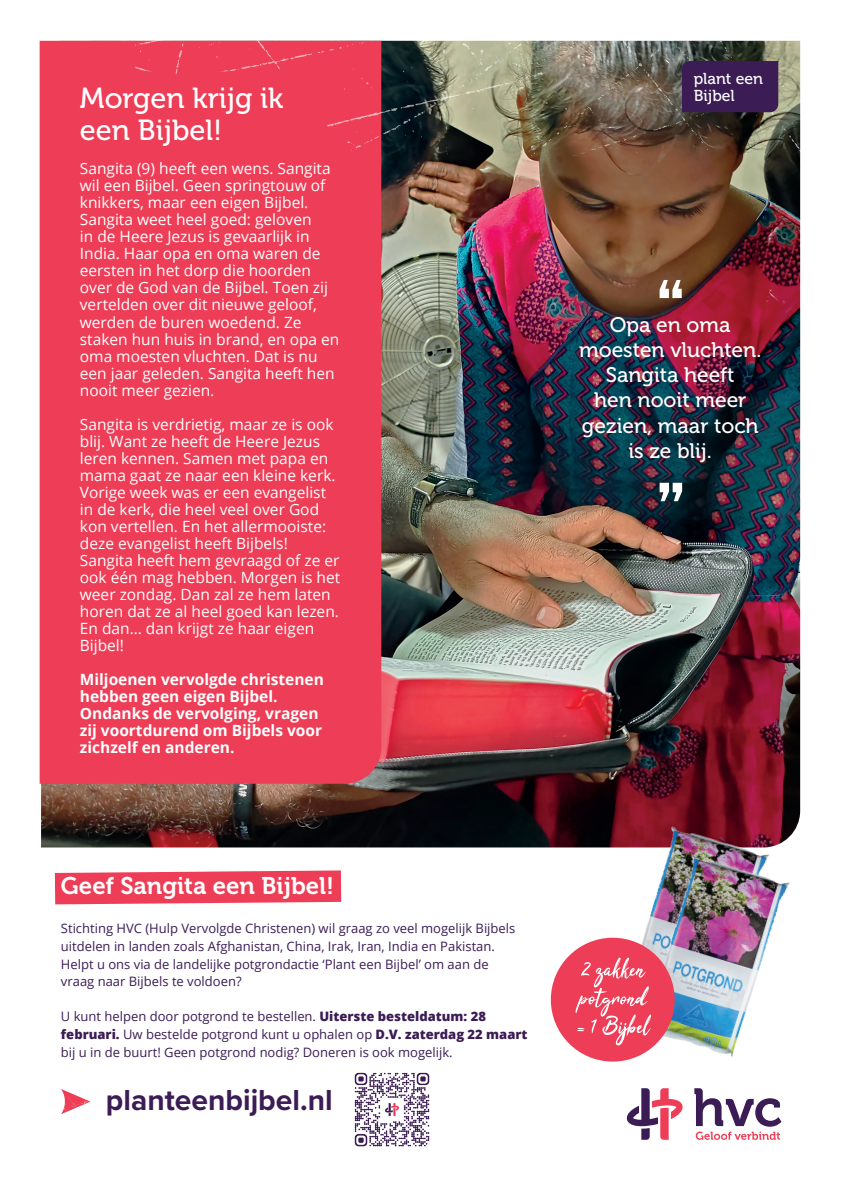
<style>
.page{position:relative;width:842px;height:1191px;background:#fff}
.page>*{position:absolute;margin:0;border:0;box-sizing:border-box;transform-origin:0 0}
.t1{font:700 30px "Proxima Nova";color:#3b1c54}
.t2{font:29px/32px "Museo 500";color:#fff}
.t3{font:24px "Museo 700";color:#fff}
.t4{font:21px/25.2px "Museo 500";color:#fff;text-align:center}
.t5{font:15.8px/16.8px "Museo 500";color:#fff}
.t6{font:15.5px/17px "Open Sans";color:#fff}
.t7{font:700 15.5px/17px "Open Sans";color:#fff}
.t8{font:13px/17.6px "Open Sans";color:#3b1c54}
.s1{font-weight:800}
</style>
<div class="page">
<img style="left:41px;top:156px;width:759px;height:691px">
<div style="left:40px;top:41px;width:341px;height:742px;background:#ee3d56"></div>
<img style="left:135px;top:40px;width:666px;height:116px">
<svg style="left:694px;top:1088px;width:87px;height:51px"></svg>
<svg style="left:626px;top:1088px;width:57px;height:51px"></svg>
<div style="left:682px;top:61px;width:96px;height:51px;background:#3b1c54"></div>
<svg style="left:55px;top:870px;width:286px;height:34px;background:#ef4b62"></svg>
<svg style="left:61px;top:1089px;width:29px;height:25px"></svg>
<img style="left:354px;top:1072px;width:76px;height:75px">
<svg style="left:660px;top:483px;width:22px;height:18px"></svg>
<svg style="left:660px;top:280px;width:22px;height:18px"></svg>
<img style="left:602px;top:809px;width:180px;height:39px">
<img style="left:623px;top:837px;width:177px;height:224px">
<div style="left:551px;top:937px;width:124px;height:124px;background:#ee3d56;border-radius:50%"></div>
<svg style="left:575px;top:957px;width:76px;height:88px"></svg>
<h2 class="t2" style="left:80px;top:83px;width:205px">Morgen krijg ik een Bijbel!</h2>
<p class="t6" style="left:80px;top:160px;width:261px">Sangita (9) heeft een wens. Sangita wil een Bijbel. Geen springtouw of knikkers, maar een eigen Bijbel.<br>Sangita weet heel goed: geloven<br>in de Heere Jezus is gevaarlijk in<br>India. Haar opa en oma waren de eersten in het dorp die hoorden over de God van de Bijbel. Toen zij vertelden over dit nieuwe geloof, werden de buren woedend. Ze staken hun huis in brand, en opa en oma moesten vluchten. Dat is nu een jaar geleden. Sangita heeft hen nooit meer gezien.</p>
<p class="t6" style="left:80px;top:415px;width:262px">Sangita is verdrietig, maar ze is ook blij. Want ze heeft de Heere Jezus leren kennen. Samen met papa en mama gaat ze naar een kleine kerk.<br>Vorige week was er een evangelist in de kerk, die heel veel over God kon vertellen. En het allermooiste: deze evangelist heeft Bijbels!<br>Sangita heeft hem gevraagd of ze er ook één mag hebben. Morgen is het weer zondag. Dan zal ze hem laten horen dat ze al heel goed kan lezen.<br>En dan… dan krijgt ze haar eigen<br>Bijbel!</p>
<p class="t7" style="left:80px;top:670px;width:246px">Miljoenen vervolgde christenen hebben geen eigen Bijbel.<br>Ondanks de vervolging, vragen zij voortdurend om Bijbels voor zichzelf en anderen.</p>
<h3 class="t3" style="left:61px;top:872px;width:275px">Geef Sangita een Bijbel!</h3>
<p class="t8" style="left:61px;top:919px;width:456px">Stichting HVC (Hulp Vervolgde Christenen) wil graag zo veel mogelijk Bijbels uitdelen in landen zoals Afghanistan, China, Irak, Iran, India en Pakistan.<br>Helpt u ons via de landelijke potgrondactie ‘Plant een Bijbel’ om aan de vraag naar Bijbels te voldoen?</p>
<p class="t8" style="left:61px;top:1007px;width:468px">U kunt helpen door potgrond te bestellen. <span class="s1">Uiterste besteldatum: 28 februari.</span> Uw bestelde potgrond kunt u ophalen op <span class="s1">D.V. zaterdag 22 maart </span>bij u in de buurt! Geen potgrond nodig? Doneren is ook mogelijk.</p>
<h1 class="t1" style="left:106px;top:1078px;width:228px">planteenbijbel.nl</h1>
<p class="t5" style="left:694px;top:70px;width:71px">plant een<br>Bijbel</p>
<h3 class="t4" style="left:579px;top:312px;width:184px">Opa en oma moesten vluchten.<br>Sangita heeft<br>hen nooit meer gezien, maar toch is ze blij.</h3>
</div>
